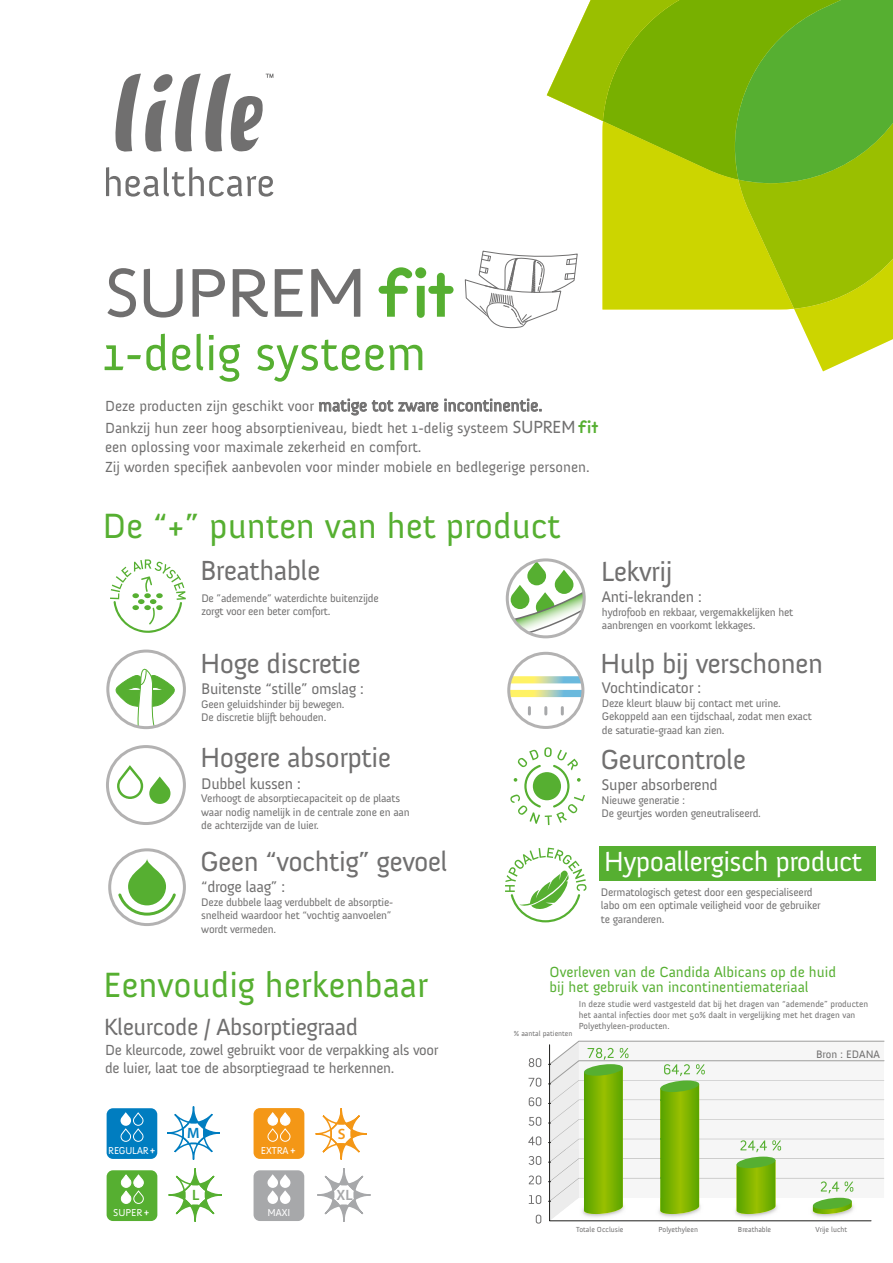
<style>
.page{position:relative;width:893px;height:1263px;background:#fff}
.page>*{position:absolute;margin:0;border:0;box-sizing:border-box;transform-origin:0 0}
.t1{font:50.25px "Anivers";color:#56af31}
.t2{font:36px "Anivers";color:#56af31}
.t3{font:28.35px "Anivers";letter-spacing:-.02em;color:#706f6f}
.t4{font:28.35px "Anivers";letter-spacing:-.02em;color:#fff}
.t5{font:24px "Anivers";letter-spacing:-.02em;color:#706f6f}
.t6{font:15.9px "Anivers";letter-spacing:-.02em;color:#706f6f}
.t7{font:15.75px "Anivers";letter-spacing:-.02em;color:#706f6f}
.t8{font:15px/21.6px "Anivers";color:#706f6f}
.t9{font:15px "Anivers";letter-spacing:-.02em;color:#706f6f}
.t10{font:15px/15px "Anivers";color:#56af31}
.t11{font:600 15px "Myriad Pro";color:#a7a8aa}
.t12{font:600 15px "Myriad Pro";color:#007dc0}
.t13{font:600 15px "Myriad Pro";color:#56af31}
.t14{font:600 15px "Myriad Pro";color:#f49716}
.t15{font:11.25px/13.5px "Anivers";letter-spacing:-.02em;color:#706f6f}
.t16{font:11.1px "Anivers";color:#706f6f}
.t17{font:10.35px "Anivers";color:#fff}
.t18{font:10.2px "Anivers";letter-spacing:-.02em;color:#fff}
.t19{font:10.2px "Anivers";color:#fff}
.t20{font:9px/10.8px "Anivers";color:#706f6f}
.t21{font:7.5px "Anivers";color:#706f6f}
.s1{font-size:17.25px}
.s2{font-size:18px}
.s3{font-family:"Dixon Demi";font-size:18px;color:#56af31}
.s4{font-size:12.6px}
</style>
<div class="page">
<div style="left:107px;top:1108px;width:50px;height:51px;background:#007dc0;border-radius:6px"></div>
<svg style="left:121px;top:1112px;width:22px;height:30px"></svg>
<svg style="left:167px;top:1106px;width:53px;height:54px"></svg>
<div style="left:254px;top:1108px;width:50px;height:51px;background:#f49716;border-radius:6px"></div>
<svg style="left:267px;top:1112px;width:24px;height:30px"></svg>
<svg style="left:315px;top:1108px;width:52px;height:52px"></svg>
<div style="left:107px;top:1170px;width:50px;height:51px;background:#56af31;border-radius:6px"></div>
<svg style="left:120px;top:1174px;width:24px;height:30px"></svg>
<svg style="left:168px;top:1168px;width:54px;height:54px"></svg>
<div style="left:254px;top:1170px;width:50px;height:51px;background:#a7a8aa;border-radius:6px"></div>
<svg style="left:267px;top:1174px;width:23px;height:30px"></svg>
<svg style="left:317px;top:1168px;width:54px;height:54px"></svg>
<svg style="left:106px;top:74px;width:167px;height:123px"></svg>
<svg style="left:379px;top:267px;width:75px;height:51px"></svg>
<svg style="left:108px;top:268px;width:28px;height:49px"></svg>
<svg style="left:144px;top:269px;width:39px;height:49px"></svg>
<svg style="left:193px;top:269px;width:32px;height:48px"></svg>
<svg style="left:233px;top:269px;width:35px;height:48px"></svg>
<svg style="left:275px;top:269px;width:28px;height:48px"></svg>
<svg style="left:311px;top:269px;width:49px;height:48px"></svg>
<svg style="left:112px;top:662px;width:65px;height:66px"></svg>
<div style="left:106px;top:649px;width:80px;height:80px;border:3px solid #b3b2b2;border-radius:50%"></div>
<svg style="left:117px;top:765px;width:54px;height:39px"></svg>
<div style="left:106px;top:745px;width:80px;height:80px;border:3px solid #b3b2b2;border-radius:50%"></div>
<svg style="left:507px;top:562px;width:77px;height:75px"></svg>
<div style="left:506px;top:558px;width:80px;height:80px;border:3px solid #b3b2b2;border-radius:50%"></div>
<svg style="left:511px;top:690px;width:69px;height:7px"></svg>
<svg style="left:511px;top:676px;width:71px;height:7px"></svg>
<div style="left:507px;top:652px;width:77px;height:77px;border:3px solid #b3b2b2;border-radius:50%"></div>
<svg style="left:528px;top:708px;width:3px;height:6px"></svg>
<svg style="left:544px;top:708px;width:3px;height:6px"></svg>
<svg style="left:561px;top:708px;width:3px;height:6px"></svg>
<svg style="left:510px;top:747px;width:75px;height:78px"></svg>
<div style="left:108px;top:848px;width:78px;height:78px;border:3px solid #b3b2b2;border-radius:50%"></div>
<svg style="left:128px;top:858px;width:38px;height:47px"></svg>
<svg style="left:118px;top:893px;width:58px;height:22px"></svg>
<svg style="left:110px;top:559px;width:76px;height:74px"></svg>
<svg style="left:505px;top:848px;width:82px;height:74px"></svg>
<div style="left:599px;top:846px;width:277px;height:35px;background:#56af31"></div>
<svg style="left:319px;top:399px;width:119px;height:16px"></svg>
<svg style="left:444px;top:399px;width:98px;height:13px"></svg>
<img style="left:530px;top:1157px;width:342px;height:67px">
<svg style="left:529px;top:1195px;width:12px;height:9px"></svg>
<svg style="left:536px;top:1214px;width:5px;height:9px"></svg>
<svg style="left:529px;top:1175px;width:12px;height:9px"></svg>
<svg style="left:529px;top:1156px;width:12px;height:9px"></svg>
<svg style="left:528px;top:1136px;width:13px;height:9px"></svg>
<svg style="left:529px;top:1117px;width:12px;height:9px"></svg>
<svg style="left:529px;top:1097px;width:12px;height:9px"></svg>
<svg style="left:528px;top:1078px;width:13px;height:9px"></svg>
<svg style="left:529px;top:1058px;width:12px;height:9px"></svg>
<svg style="left:548px;top:1041px;width:336px;height:180px"></svg>
<svg style="left:549px;top:1044px;width:323px;height:177px"></svg>
<svg style="left:464px;top:0;width:429px;height:371px"></svg>
<h1 class="t1" style="left:102px;top:326px;width:325px">1-delig systeem</h1>
<h3 class="t8" style="left:105px;top:395px;width:495px">Deze producten zijn geschikt voor <span class="s1">matige tot zware incontinentie.<br></span>Dankzij hun zeer hoog absorptieniveau, biedt het 1-delig systeem <span class="s2">SUPREM</span><span class="s3">fit</span></h3>
<h3 class="t8" style="left:105px;top:438px;width:486px;line-height:19.5px">een oplossing voor maximale zekerheid en comfort.<br>Zij worden specifiek aanbevolen voor minder mobiele en bedlegerige personen.</h3>
<h2 class="t2" style="left:102px;top:506px;width:460px">De “+” punten van het product</h2>
<h3 class="t3" style="left:200px;top:555px;width:122px">Breathable</h3>
<p class="t15" style="left:201px;top:591px;width:179px">De ”ademende” waterdichte buitenzijde zorgt voor een beter comfort.</p>
<h3 class="t3" style="left:200px;top:648px;width:162px">Hoge discretie</h3>
<h3 class="t7" style="left:201px;top:680px;width:164px">Buitenste “stille” omslag :</h3>
<p class="t15" style="left:201px;top:697px;width:145px">Geen geluidshinder bij bewegen.<br>De discretie blijft behouden.</p>
<h3 class="t3" style="left:200px;top:742px;width:192px">Hogere absorptie</h3>
<h3 class="t7" style="left:201px;top:775px;width:101px">Dubbel kussen :</h3>
<p class="t15" style="left:201px;top:792px;width:210px">Verhoogt de absorptiecapaciteit op de plaats waar nodig namelijk in de centrale zone en aan de achterzijde van de luier.</p>
<h3 class="t3" style="left:200px;top:846px;width:249px">Geen “vochtig” gevoel</h3>
<h3 class="t7" style="left:201px;top:878px;width:85px">“droge laag” :</h3>
<p class="t15" style="left:201px;top:895px;width:194px">Deze dubbele laag verdubbelt de absorptie&shy;snelheid waardoor het “vochtig aanvoelen” wordt vermeden.</p>
<h2 class="t2" style="left:103px;top:965px;width:327px">Eenvoudig herkenbaar</h2>
<h3 class="t5" style="left:104px;top:1013px;width:256px">Kleurcode / Absorptiegraad</h3>
<h3 class="t3" style="left:601px;top:556px;width:73px">Lekvrij</h3>
<h3 class="t7" style="left:602px;top:588px;width:101px">Anti-lekranden :</h3>
<p class="t15" style="left:602px;top:605px;width:193px">hydrofoob en rekbaar, vergemakkelijken het aanbrengen en voorkomt lekkages.</p>
<h3 class="t3" style="left:600px;top:648px;width:225px">Hulp bij verschonen</h3>
<h3 class="t7" style="left:602px;top:679px;width:101px">Vochtindicator :</h3>
<p class="t15" style="left:602px;top:696px;width:212px">Deze kleurt blauw bij contact met urine.<br>Gekoppeld aan een tijdschaal, zodat men exact de saturatie-graad kan zien.</p>
<h3 class="t3" style="left:600px;top:744px;width:147px">Geurcontrole</h3>
<h3 class="t6" style="left:602px;top:776px;width:118px">Super absorberend</h3>
<p class="t15" style="left:602px;top:793px;width:161px">Nieuwe generatie :<br>De geurtjes worden geneutraliseerd.</p>
<h3 class="t4" style="left:604px;top:846px;width:260px">Hypoallergisch product</h3>
<p class="t15" style="left:601px;top:885px;width:221px">Dermatologisch getest door een gespecialiseerd labo om een optimale veiligheid voor de gebruiker te garanderen.</p>
<h3 class="t10" style="left:550px;top:965px;width:288px">Overleven van de Candida Albicans op de huid bij het gebruik van incontinentiemateriaal</h3>
<p class="t20" style="left:579px;top:999px;width:291px">In deze studie werd vastgesteld dat bij het dragen van “ademende” producten het aantal infecties door met 50% daalt in vergelijking met het dragen van<br>Polyethyleen-producten.</p>
<p class="t21" style="left:514px;top:1030px;width:60px">% aantal patienten</p>
<h3 class="t9" style="left:105px;top:1042px;width:335px">De kleurcode, zowel gebruikt voor de verpakking als voor</h3>
<p class="t16" style="left:816px;top:1048px;width:66px">Bron : EDANA</p>
<h3 class="t9" style="left:105px;top:1060px;width:291px">de luier, laat toe de absorptiegraad te herkennen.</h3>
<h3 class="t12" style="left:187px;top:1123px;width:14px">M</h3>
<p class="t18" style="left:108px;top:1145px;width:49px">REGULAR <span class="s4">+</span></p>
<p class="t17" style="left:261px;top:1145px;width:37px">EXTRA <span class="s4">+</span></p>
<h3 class="t13" style="left:192px;top:1186px;width:9px">L</h3>
<p class="t17" style="left:113px;top:1207px;width:38px">SUPER <span class="s4">+</span></p>
<p class="t19" style="left:267px;top:1207px;width:25px">MAXI</p>
<h3 class="t14" style="left:338px;top:1124px;width:9px">S</h3>
<h3 class="t11" style="left:337px;top:1185px;width:18px">XL</h3>
<p class="t21" style="left:576px;top:1225px;width:49px">Totale Occlusie</p>
<p class="t21" style="left:658px;top:1225px;width:41px">Polyethyleen</p>
<p class="t21" style="left:738px;top:1225px;width:35px">Breathable</p>
<p class="t21" style="left:815px;top:1225px;width:33px">Vrije lucht</p>
</div>
